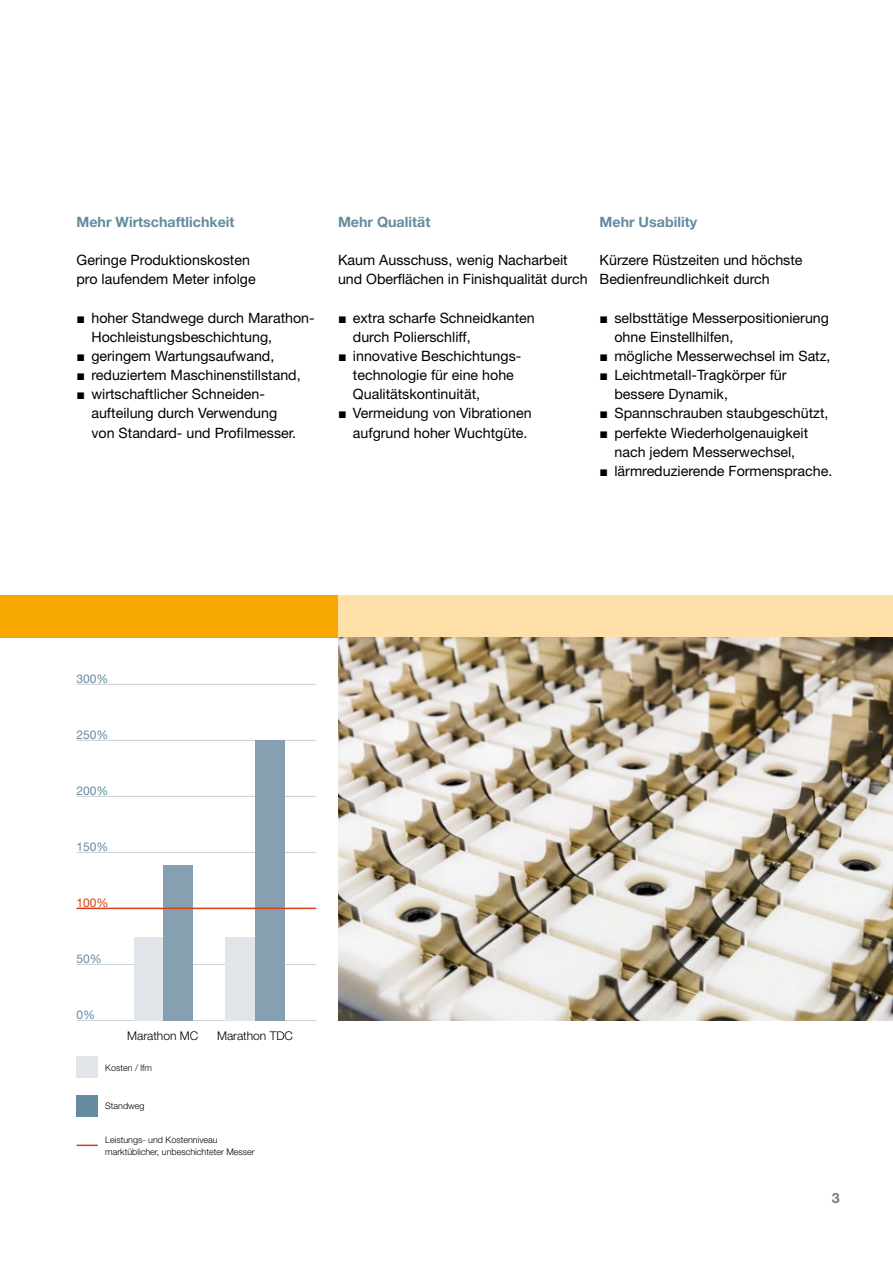
<style>
.page{position:relative;width:893px;height:1263px;background:#fff}
.page>*{position:absolute;margin:0;border:0;box-sizing:border-box;transform-origin:0 0}
.t1{font:14.25px/19.2px "Helvetica Neue LT Pro";color:#000}
.t2{font:700 14.25px "Helvetica Neue LT Pro";color:#658ba0}
.t3{font:700 14.25px "Helvetica Neue LT Pro";color:#7b7c7e}
.t4{font:12px "Helvetica Neue LT Pro";color:#658ba0}
.t5{font:300 12px "Helvetica Neue LT Pro";color:#000}
.t6{font:12px "Helvetica Neue LT Pro";color:#d54015}
.t7{font:300 9px/12px "Helvetica Neue LT Pro";color:#000}
.s1{font-family:"Arial";font-weight:700}
</style>
<div class="page">
<div style="left:0;top:595px;width:338px;height:43px;background:#f7a800"></div>
<div style="left:338px;top:595px;width:555px;height:43px;background:#fedfa8"></div>
<img style="left:338px;top:638px;width:555px;height:382px">
<hr style="left:77px;top:1020px;width:240px;height:1px;background:#658ba0">
<hr style="left:77px;top:964px;width:239px;height:1px;background:#658ba0">
<hr style="left:77px;top:852px;width:239px;height:1px;background:#658ba0">
<hr style="left:77px;top:796px;width:239px;height:1px;background:#658ba0">
<hr style="left:77px;top:740px;width:239px;height:1px;background:#658ba0">
<hr style="left:77px;top:684px;width:239px;height:1px;background:#658ba0">
<div style="left:77px;top:1057px;width:21px;height:21px;background:#e1e5ea"></div>
<div style="left:77px;top:1095px;width:21px;height:21px;background:#658ba0"></div>
<div style="left:134px;top:937px;width:30px;height:83px;background:#e1e5ea"></div>
<div style="left:164px;top:865px;width:29px;height:155px;background:#86a0b1"></div>
<div style="left:225px;top:937px;width:30px;height:83px;background:#e1e5ea"></div>
<div style="left:255px;top:740px;width:30px;height:280px;background:#86a0b1"></div>
<hr style="left:77px;top:908px;width:239px;height:1px;background:#d54015">
<hr style="left:77px;top:1144px;width:21px;height:2px;background:#d54015">
<p class="t2" style="left:77px;top:213px;width:160px">Mehr Wirtschaftlichkeit</p>
<p class="t1" style="left:77px;top:250px;width:181px">Geringe Produktionskosten pro laufendem Meter infolge</p>
<p class="t1" style="left:91px;top:308px;width:225px;text-indent:-15px"><span class="s1">■</span> hoher Standwege durch Marathon-<br>Hochleistungsbeschichtung,</p>
<p class="t1" style="left:77px;top:346px;width:199px"><span class="s1">■</span> geringem Wartungsaufwand,</p>
<p class="t1" style="left:77px;top:365px;width:226px"><span class="s1">■</span> reduziertem Maschinenstillstand,</p>
<p class="t1" style="left:91px;top:384px;width:206px;text-indent:-15px"><span class="s1">■</span> wirtschaftlicher Schneiden&shy;aufteilung durch Verwendung von Standard- und Profilmesser.</p>
<p class="t2" style="left:338px;top:213px;width:94px">Mehr Qualität</p>
<p class="t1" style="left:338px;top:250px;width:251px">Kaum Ausschuss, wenig Nacharbeit und Oberflächen in Finishqualität durch</p>
<p class="t1" style="left:353px;top:308px;width:183px;text-indent:-15px"><span class="s1">■</span> extra scharfe Schneidkanten durch Polierschliff,</p>
<p class="t1" style="left:353px;top:346px;width:170px;text-indent:-15px"><span class="s1">■</span> innovative Beschichtungs&shy;technologie für eine hohe<br>Qualitätskontinuität,</p>
<p class="t1" style="left:338px;top:403px;width:195px;text-align:right"><span class="s1">■</span> Vermeidung von Vibrationen aufgrund hoher Wuchtgüte.</p>
<p class="t2" style="left:600px;top:213px;width:99px">Mehr Usability</p>
<p class="t1" style="left:600px;top:250px;width:204px">Kürzere Rüstzeiten und höchste<br>Bedienfreundlichkeit durch</p>
<p class="t1" style="left:614px;top:308px;width:216px;text-indent:-15px"><span class="s1">■</span> selbsttätige Messerpositionierung ohne Einstellhilfen,</p>
<p class="t1" style="left:600px;top:346px;width:233px"><span class="s1">■</span> mögliche Messerwechsel im Satz,</p>
<p class="t1" style="left:614px;top:365px;width:174px;text-indent:-15px"><span class="s1">■</span> Leichtmetall-Tragkörper für bessere Dynamik,</p>
<p class="t1" style="left:600px;top:403px;width:230px"><span class="s1">■</span> Spannschrauben staubgeschützt,</p>
<p class="t1" style="left:600px;top:423px;width:210px;text-align:center"><span class="s1">■</span> perfekte Wiederholgenauigkeit nach jedem Messerwechsel,</p>
<p class="t1" style="left:600px;top:461px;width:234px"><span class="s1">■</span> lärmreduzierende Formensprache.</p>
<p class="t4" style="left:77px;top:671px;width:34px">300%</p>
<p class="t4" style="left:77px;top:727px;width:34px">250%</p>
<p class="t4" style="left:77px;top:783px;width:34px">200%</p>
<p class="t4" style="left:77px;top:839px;width:34px">150%</p>
<p class="t6" style="left:77px;top:895px;width:34px">100%</p>
<p class="t4" style="left:77px;top:951px;width:27px">50%</p>
<p class="t4" style="left:77px;top:1007px;width:20px">0%</p>
<p class="t5" style="left:217px;top:1028px;width:78px">Marathon TDC</p>
<p class="t5" style="left:127px;top:1028px;width:73px">Marathon MC</p>
<p class="t7" style="left:105px;top:1061px;width:48px">Kosten / lfm</p>
<p class="t7" style="left:105px;top:1099px;width:41px">Standweg</p>
<p class="t7" style="left:105px;top:1133px;width:151px">Leistungs- und Kostenniveau marktüblicher, unbeschichteter Messer</p>
<p class="t3" style="left:832px;top:1189px;width:9px">3</p>
</div>
